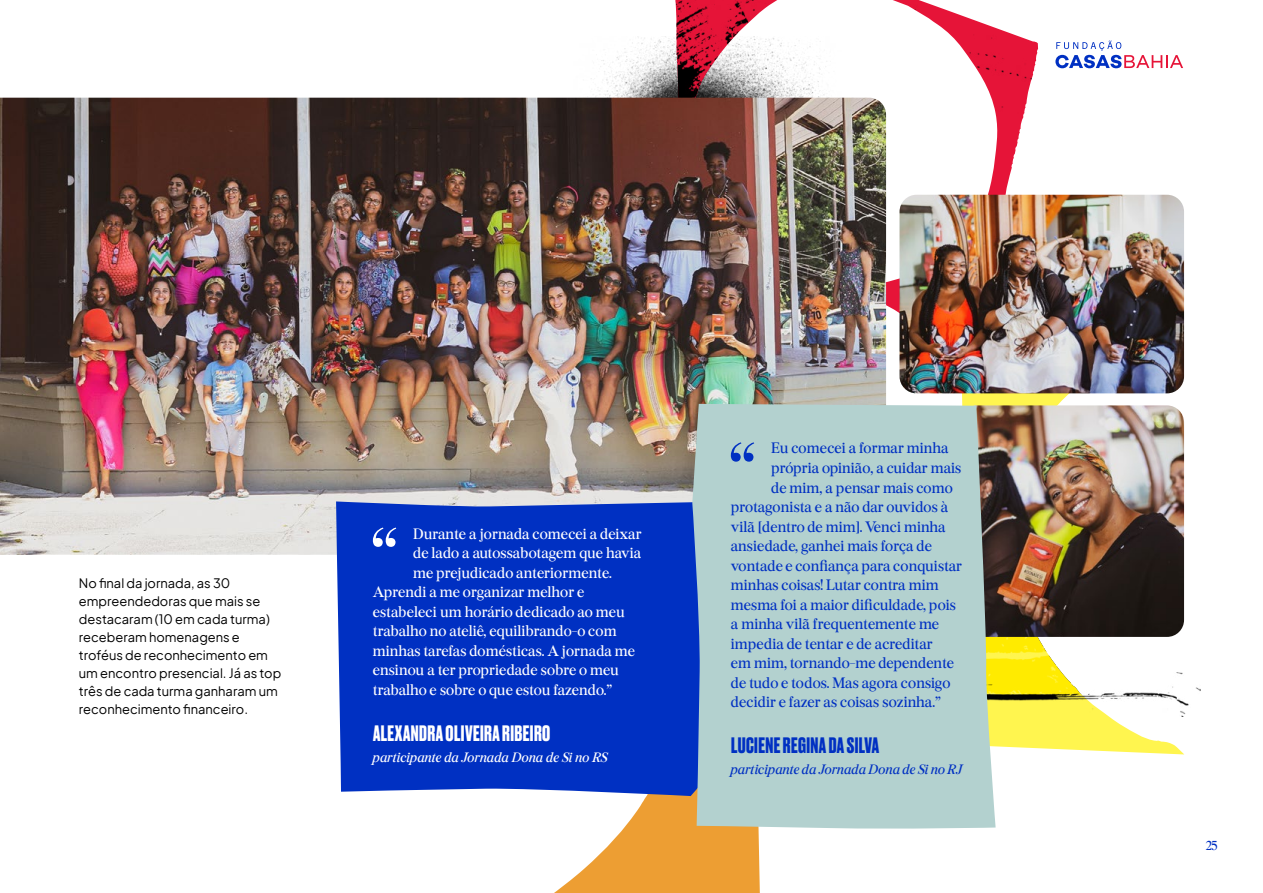
<style>
.page{position:relative;width:1263px;height:893px;background:#fff}
.page>*{position:absolute;margin:0;border:0;box-sizing:border-box;transform-origin:0 0}
.t1{font:70.65px "Burgess Pro";color:#fff}
.t2{font:70.65px "Burgess Pro";color:#0030c2}
.t3{font:700 21px "Druk";letter-spacing:.02em;color:#fff}
.t4{font:700 21px "Druk";letter-spacing:.02em;color:#0030c2}
.t5{font:15px "Burgess Pro";color:#0030c2}
.t6{font:15px "Burgess Pro";color:#fff}
.t7{font:italic 13.5px "Burgess Pro";letter-spacing:.02em;color:#fff}
.t8{font:italic 13.5px "Burgess Pro";letter-spacing:.02em;color:#0030c2}
.t9{font:12.9px/18px "Plus Jakarta Sans";color:#000}
.t10{font:12.9px "Burgess Pro";color:#0030c2}
</style>
<div class="page">
<svg style="left:961px;top:393px;width:223px;height:361px;fill:#fff54f"></svg>
<img style="left:995px;top:637px;width:189px;height:90px">
<svg style="left:554px;top:796px;width:206px;height:97px;fill:#ed9e33"></svg>
<img style="left:995px;top:647px;width:205px;height:69px">
<img style="left:536px;top:36px;width:139px;height:62px">
<img style="left:675px;top:0;width:363px;height:214px">
<img style="left:0;top:98px;width:886px;height:457px">
<img style="left:995px;top:405px;width:189px;height:232px">
<img style="left:899px;top:195px;width:285px;height:198px">
<div style="left:336px;top:501px;width:356px;height:295px;background:#0030c2"></div>
<div style="left:692px;top:404px;width:303px;height:425px;background:#b3d1cf"></div>
<svg style="left:1055px;top:41px;width:128px;height:27px"></svg>
<p class="t9" style="left:79px;top:573px;width:204px">No final da jornada, as 30 empreendedoras que mais se destacaram (10 em cada turma) receberam homenagens e troféus de reconhecimento em um encontro presencial. Já as top três de cada turma ganharam um reconhecimento financeiro.</p>
<h1 class="t1" style="left:371px;top:510px;width:29px">“</h1>
<p class="t6" style="left:413px;top:524px;width:230px">Durante a jornada comecei a deixar</p>
<p class="t6" style="left:413px;top:544px;width:230px">de lado a autossabotagem que havia</p>
<p class="t6" style="left:413px;top:563px;width:200px">me prejudicado anteriormente.</p>
<p class="t6" style="left:373px;top:583px;width:213px">Aprendi a me organizar melhor e</p>
<p class="t6" style="left:373px;top:602px;width:253px">estabeleci um horário dedicado ao meu</p>
<p class="t6" style="left:373px;top:622px;width:245px">trabalho no ateliê, equilibrando-o com</p>
<p class="t6" style="left:373px;top:641px;width:264px">minhas tarefas domésticas. A jornada me</p>
<p class="t6" style="left:373px;top:661px;width:247px">ensinou a ter propriedade sobre o meu</p>
<p class="t6" style="left:373px;top:680px;width:241px">trabalho e sobre o que estou fazendo.”</p>
<h2 class="t3" style="left:373px;top:719px;width:179px">ALEXANDRA OLIVEIRA RIBEIRO</h2>
<p class="t7" style="left:373px;top:748px;width:236px">participante da Jornada Dona de Si no RS</p>
<h1 class="t2" style="left:729px;top:425px;width:29px">“</h1>
<p class="t5" style="left:771px;top:439px;width:179px">Eu comecei a formar minha</p>
<p class="t5" style="left:771px;top:459px;width:192px">própria opinião, a cuidar mais</p>
<p class="t5" style="left:771px;top:478px;width:183px">de mim, a pensar mais como</p>
<p class="t5" style="left:731px;top:498px;width:219px">protagonista e a não dar ouvidos à</p>
<p class="t5" style="left:731px;top:517px;width:216px">vilã [dentro de mim]. Venci minha</p>
<p class="t5" style="left:731px;top:537px;width:203px">ansiedade, ganhei mais força de</p>
<p class="t5" style="left:731px;top:556px;width:233px">vontade e confiança para conquistar</p>
<p class="t5" style="left:731px;top:576px;width:209px">minhas coisas! Lutar contra mim</p>
<p class="t5" style="left:731px;top:595px;width:227px">mesma foi a maior dificuldade, pois</p>
<p class="t5" style="left:731px;top:615px;width:210px">a minha vilã frequentemente me</p>
<p class="t5" style="left:731px;top:634px;width:203px">impedia de tentar e de acreditar</p>
<p class="t5" style="left:731px;top:654px;width:225px">em mim, tornando-me dependente</p>
<p class="t5" style="left:731px;top:673px;width:221px">de tudo e todos. Mas agora consigo</p>
<p class="t5" style="left:731px;top:693px;width:211px">decidir e fazer as coisas sozinha.”</p>
<h2 class="t4" style="left:731px;top:731px;width:150px">LUCIENE REGINA DA SILVA</h2>
<p class="t8" style="left:731px;top:761px;width:233px">participante da Jornada Dona de Si no RJ</p>
<p class="t10" style="left:1206px;top:838px;width:13px">25</p>
</div>
